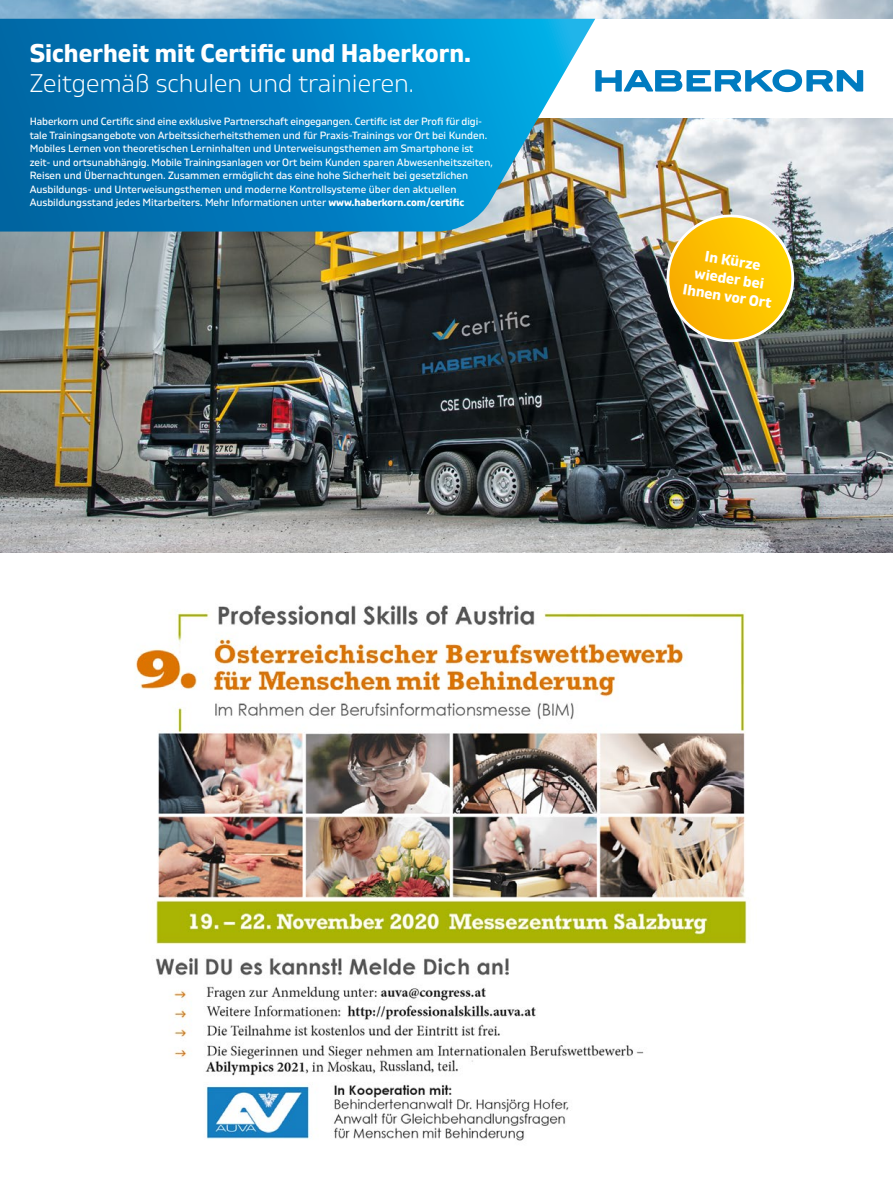
<style>
.page{position:relative;width:893px;height:1191px;background:#fff}
.page>*{position:absolute;margin:0;border:0;box-sizing:border-box;transform-origin:0 0}
.t1{font:700 25.5px "Gilam";color:#fff}
.t2{font:300 25.5px "Gilam";color:#fff}
.t3{font:700 15px/18px "Gilam";color:#fff;text-align:center}
.t4{font:10.5px/13.5px "Gilam";letter-spacing:-.005em;color:#fff}
.s1{font-weight:700}
</style>
<div class="page">
<img style="left:0;top:0;width:893px;height:553px">
<div style="left:459px;top:19px;width:434px;height:99px;background:#fff"></div>
<svg style="left:0;top:19px;width:595px;height:212px;background:#1384bb"></svg>
<svg style="left:595px;top:69px;width:268px;height:23px"></svg>
<img style="left:660px;top:208px;width:140px;height:137px">
<img style="left:135px;top:605px;width:612px;height:536px">
<h1 class="t1" style="left:30px;top:34px;width:443px">Sicherheit mit Certific und Haberkorn.</h1>
<h1 class="t2" style="left:30px;top:64px;width:386px">Zeitgemäß schulen und trainieren.</h1>
<p class="t4" style="left:30px;top:114px;width:465px">Haberkorn und Certific sind eine exklusive Partnerschaft eingegangen. Certific ist der Profi für digi&shy;tale Trainingsangebote von Arbeitssicherheitsthemen und für Praxis-Trainings vor Ort bei Kunden.<br>Mobiles Lernen von theoretischen Lerninhalten und Unterweisungsthemen am Smartphone ist zeit- und ortsunabhängig. Mobile Trainingsanlagen vor Ort beim Kunden sparen Abwesenheitszeiten, Reisen und Übernachtungen. Zusammen ermöglicht das eine hohe Sicherheit bei gesetzlichen Ausbildungs- und Unterweisungsthemen und moderne Kontrollsysteme über den aktuellen Ausbildungsstand jedes Mitarbeiters. Mehr Informationen unter <span class="s1">www.haberkorn.com/certific</span></p>
<h2 class="t3" style="left:690px;top:244px;width:91px;rotate:9deg">In Kürze wieder bei<br>Ihnen vor Ort</h2>
</div>
